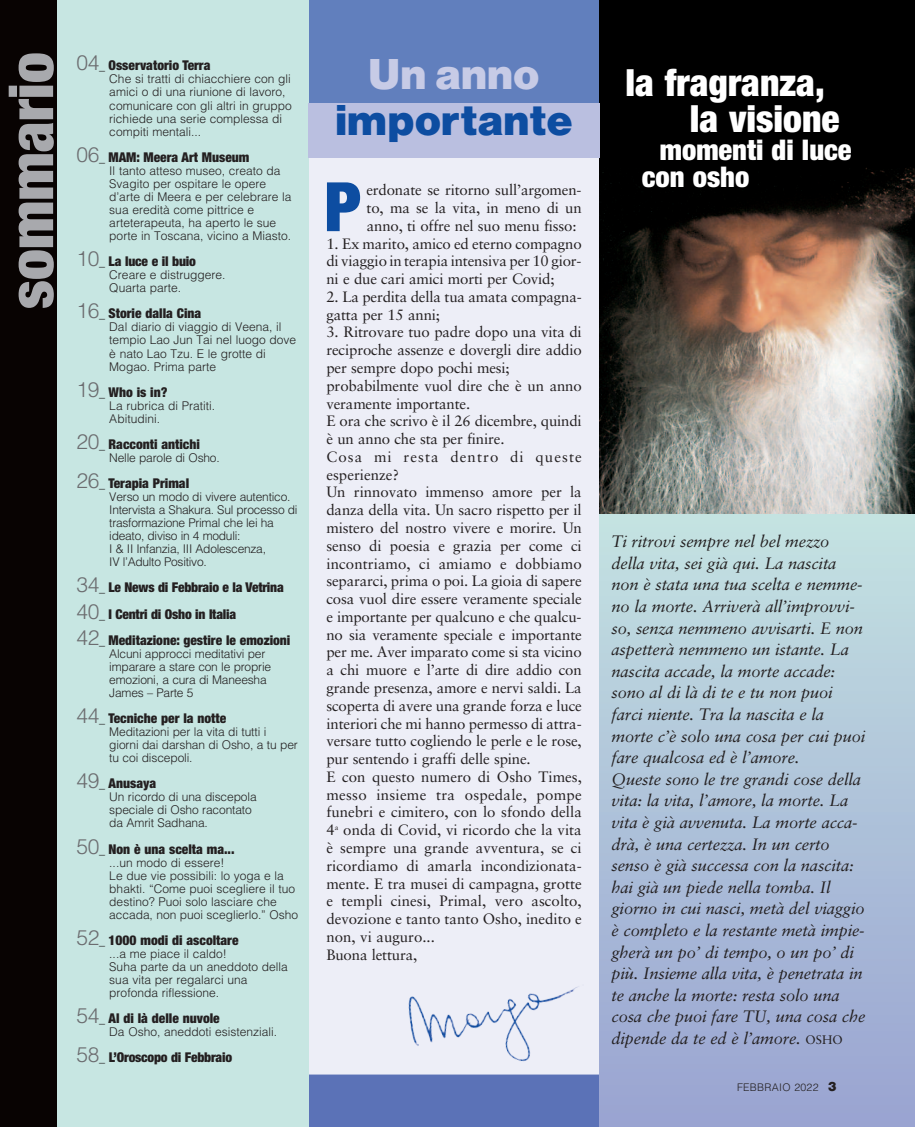
<style>
.page{position:relative;width:915px;height:1127px;background:#fff}
.page>*{position:absolute;margin:0;border:0;box-sizing:border-box;transform-origin:0 0}
.t1{font:900 condensed 68.25px "Helvetica Neue";color:#0d4da1}
.t2{font:900 condensed 62.25px "Helvetica Neue";color:#a8a9ad}
.t3{font:45px "Nimbus Sans Becker P Bla";letter-spacing:.03em;color:#0d4da1}
.t4{font:45px "Nimbus Sans Becker P Bla";letter-spacing:.03em;color:#c7cbe6}
.t5{font:900 condensed 37.5px/36px "Helvetica Neue";color:#fff}
.t6{font:900 condensed 28.5px/26.4px "Helvetica Neue";color:#fff}
.t7{font:italic 16.5px/21.6px "Sabon";letter-spacing:-.01em;color:#231f20}
.t8{font:15px/17.9px "Sabon";letter-spacing:-.01em;color:#231f20;text-align:justify}
.t9{font:900 condensed 13.5px/26.1px "Helvetica Neue";color:#231f20}
.t10{font:300 12px/13px "Helvetica";color:#231f20}
.t11{font:300 12px/13px "Helvetica";letter-spacing:-.02em;color:#231f20}
.t12{font:300 10.5px "Helvetica";letter-spacing:.03em;color:#231f20}
.s1{font-family:"Helvetica";font-weight:300;font-stretch:normal;font-size:21px;color:#6c6d70}
.s2{font-family:"Helvetica";font-weight:300;font-stretch:normal;font-size:12px}
.s3{font-style:normal;font-size:12.3px}
.s4{font-family:"Nimbus Sans Becker P Bla";font-weight:400;font-size:13.5px}
</style>
<div class="page">
<div style="left:164px;top:1074px;width:627px;height:53px;background:#5b72b7"></div>
<div style="left:308px;top:157px;width:314px;height:917px;background:#edeef7"></div>
<div style="left:50px;top:0;width:572px;height:158px;background:#617fbd"></div>
<div style="left:599px;top:490px;width:315px;height:637px;background:linear-gradient(to bottom,#c6e5e2,#99a2d1)"></div>
<img style="left:599px;top:0;width:315px;height:513px">
<div style="left:11px;top:0;width:297px;height:1127px;background:#c7e6e2"></div>
<div style="left:0;top:0;width:56px;height:1127px;background:#080302"></div>
<div style="left:308px;top:103px;width:291px;height:55px;background:#babfe0"></div>
<img style="left:396px;top:986px;width:202px;height:89px">
<h2 class="t2" style="left:-20px;top:309px;width:258px;rotate:-90deg">sommario</h2>
<h3 class="t4" style="left:369px;top:47px;width:171px">Un anno</h3>
<p class="t9" style="left:77px;top:52px;width:135px"><span class="s1">04</span><span class="s2">_</span> Osservatorio Terra</p>
<p class="t10" style="left:109px;top:72px;width:184px">Che si tratti di chiacchiere con gli amici o di una riunione di lavoro, comunicare con gli altri in gruppo richiede una serie complessa di compiti mentali...</p>
<p class="t9" style="left:77px;top:143px;width:174px"><span class="s1">06</span><span class="s2">_</span> MAM: Meera Art Museum</p>
<p class="t10" style="left:109px;top:163px;width:184px">Il tanto atteso museo, creato da<br>Svagito per ospitare le opere d’arte di Meera e per celebrare la sua eredità come pittrice e arteterapeuta, ha aperto le sue porte in Toscana, vicino a Miasto.</p>
<p class="t9" style="left:77px;top:247px;width:121px"><span class="s1">10</span><span class="s2">_</span> La luce e il buio</p>
<p class="t10" style="left:109px;top:268px;width:118px">Creare e distruggere.<br>Quarta parte.</p>
<p class="t9" style="left:77px;top:300px;width:126px"><span class="s1">16</span><span class="s2">_</span> Storie dalla Cina</p>
<p class="t10" style="left:109px;top:320px;width:188px">Dal diario di viaggio di Veena, il tempio Lao Jun Tai nel luogo dove è nato Lao Tzu. E le grotte di<br>Mogao. Prima parte</p>
<p class="t9" style="left:77px;top:378px;width:92px"><span class="s1">19</span><span class="s2">_</span> Who is in?</p>
<p class="t10" style="left:109px;top:398px;width:107px">La rubrica di Pratiti.<br>Abitudini.</p>
<p class="t9" style="left:77px;top:430px;width:125px"><span class="s1">20</span><span class="s2">_</span> Racconti antichi</p>
<p class="t10" style="left:109px;top:450px;width:112px">Nelle parole di Osho.</p>
<p class="t9" style="left:77px;top:469px;width:114px"><span class="s1">26</span><span class="s2">_</span> Terapia Primal</p>
<p class="t11" style="left:109px;top:489px;width:190px">Verso un modo di vivere autentico.<br>Intervista a Shakura. Sul processo di trasformazione Primal che lei ha ideato, diviso in 4 moduli:<br>I &amp; II Infanzia, III Adolescenza,<br>IV l’Adulto Positivo.</p>
<p class="t9" style="left:77px;top:574px;width:215px"><span class="s1">34</span><span class="s2">_</span> Le News di Febbraio e la Vetrina<br><span class="s1">40</span><span class="s2">_</span> I Centri di Osho in Italia<br><span class="s1">42</span><span class="s2">_</span> Meditazione: gestire le emozioni</p>
<p class="t10" style="left:109px;top:646px;width:163px">Alcuni approcci meditativi per imparare a stare con le proprie emozioni, a cura di Maneesha<br>James – Parte 5</p>
<p class="t9" style="left:77px;top:704px;width:151px"><span class="s1">44</span><span class="s2">_</span> Tecniche per la notte</p>
<p class="t10" style="left:109px;top:724px;width:190px">Meditazioni per la vita di tutti i giorni dai darshan di Osho, a tu per tu coi discepoli.</p>
<p class="t9" style="left:77px;top:769px;width:81px"><span class="s1">49</span><span class="s2">_</span> Anusaya</p>
<p class="t10" style="left:109px;top:790px;width:149px">Un ricordo di una discepola speciale di Osho racontato da Amrit Sadhana.</p>
<p class="t9" style="left:77px;top:835px;width:159px"><span class="s1">50</span><span class="s2">_</span> Non è una scelta ma...</p>
<p class="t10" style="left:109px;top:855px;width:190px">...un modo di essere!<br>Le due vie possibili: lo yoga e la bhakti. “Come puoi scegliere il tuo destino? Puoi solo lasciare che accada, non puoi sceglierlo.” Osho</p>
<p class="t9" style="left:77px;top:926px;width:163px"><span class="s1">52</span><span class="s2">_</span> 1000 modi di ascoltare</p>
<p class="t10" style="left:109px;top:946px;width:180px">...a me piace il caldo!<br>Suha parte da un aneddoto della sua vita per regalarci una profonda riflessione.</p>
<p class="t9" style="left:77px;top:1004px;width:145px"><span class="s1">54</span><span class="s2">_</span> Al di là delle nuvole</p>
<p class="t10" style="left:109px;top:1024px;width:169px">Da Osho, aneddoti esistenziali.</p>
<p class="t9" style="left:77px;top:1044px;width:157px"><span class="s1">58</span><span class="s2">_</span> L’Oroscopo di Febbraio</p>
<h3 class="t3" style="left:336px;top:93px;width:237px">importante</h3>
<h1 class="t1" style="left:324px;top:151px;width:38px">P</h1>
<p class="t8" style="left:366px;top:182px;width:217px">erdonate se ritorno sull’argomen&shy;to, ma se la vita, in meno di un anno, ti offre nel suo menu fisso:</p>
<p class="t8" style="left:326px;top:236px;width:257px">1. Ex marito, amico ed eterno compagno di viaggio in terapia intensiva per 10 gior&shy;ni e due cari amici morti per Covid;</p>
<p class="t8" style="left:326px;top:289px;width:257px">2. La perdita della tua amata compagna&shy;gatta per 15 anni;</p>
<p class="t8" style="left:326px;top:324px;width:257px;text-align:left">3. Ritrovare tuo padre dopo una vita di reciproche assenze e dovergli dire addio per sempre dopo pochi mesi; probabilmente vuol dire che è un anno veramente importante.<br>E ora che scrivo è il 26 dicembre, quindi è un anno che sta per finire.<br>Cosa mi resta dentro di queste esperienze?<br>Un rinnovato immenso amore per la danza della vita. Un sacro rispetto per il mistero del nostro vivere e morire. Un senso di poesia e grazia per come ci incontriamo, ci amiamo e dobbiamo separarci, prima o poi. La gioia di sapere cosa vuol dire essere veramente speciale e importante per qualcuno e che qualcu&shy;no sia veramente speciale e importante per me. Aver imparato come si sta vicino a chi muore e l’arte di dire addio con grande presenza, amore e nervi saldi. La scoperta di avere una grande forza e luce interiori che mi hanno permesso di attra&shy;versare tutto cogliendo le perle e le rose, pur sentendo i graffi delle spine.<br>E con questo numero di Osho Times, messo insieme tra ospedale, pompe funebri e cimitero, con lo sfondo della 4<sup>a</sup> onda di Covid, vi ricordo che la vita è sempre una grande avventura, se ci ricordiamo di amarla incondizionata&shy;mente. E tra musei di campagna, grotte e templi cinesi, Primal, vero ascolto, devozione e tanto tanto Osho, inedito e non, vi auguro...<br>Buona lettura,</p>
<h3 class="t5" style="left:689px;top:62px;width:151px;text-indent:-64px">la fragranza, la visione</h3>
<h3 class="t6" style="left:641px;top:135px;width:211px;text-indent:18px">momenti di luce con osho</h3>
<p class="t7" style="left:611px;top:532px;width:255px">Ti ritrovi sempre nel bel mezzo della vita, sei già qui. La nascita non è stata una tua scelta e nemme&shy;no la morte. Arriverà all’improvvi&shy;so, senza nemmeno avvisarti. E non aspetterà nemmeno un istante. La nascita accade, la morte accade: sono al di là di te e tu non puoi farci niente. Tra la nascita e la morte c’è solo una cosa per cui puoi fare qualcosa ed è l’amore.<br>Queste sono le tre grandi cose della vita: la vita, l’amore, la morte. La vita è già avvenuta. La morte acca&shy;drà, è una certezza. In un certo senso è già successa con la nascita: hai già un piede nella tomba. Il giorno in cui nasci, metà del viaggio è completo e la restante metà impie&shy;gherà un po’ di tempo, o un po’ di più. Insieme alla vita, è penetrata in te anche la morte: resta solo una cosa che puoi fare TU, una cosa che dipende da te ed è l’amore. <span class="s3">OSHO</span></p>
<p class="t12" style="left:736px;top:1079px;width:101px">FEBBRAIO 2022 <span class="s4">3</span></p>
</div>
